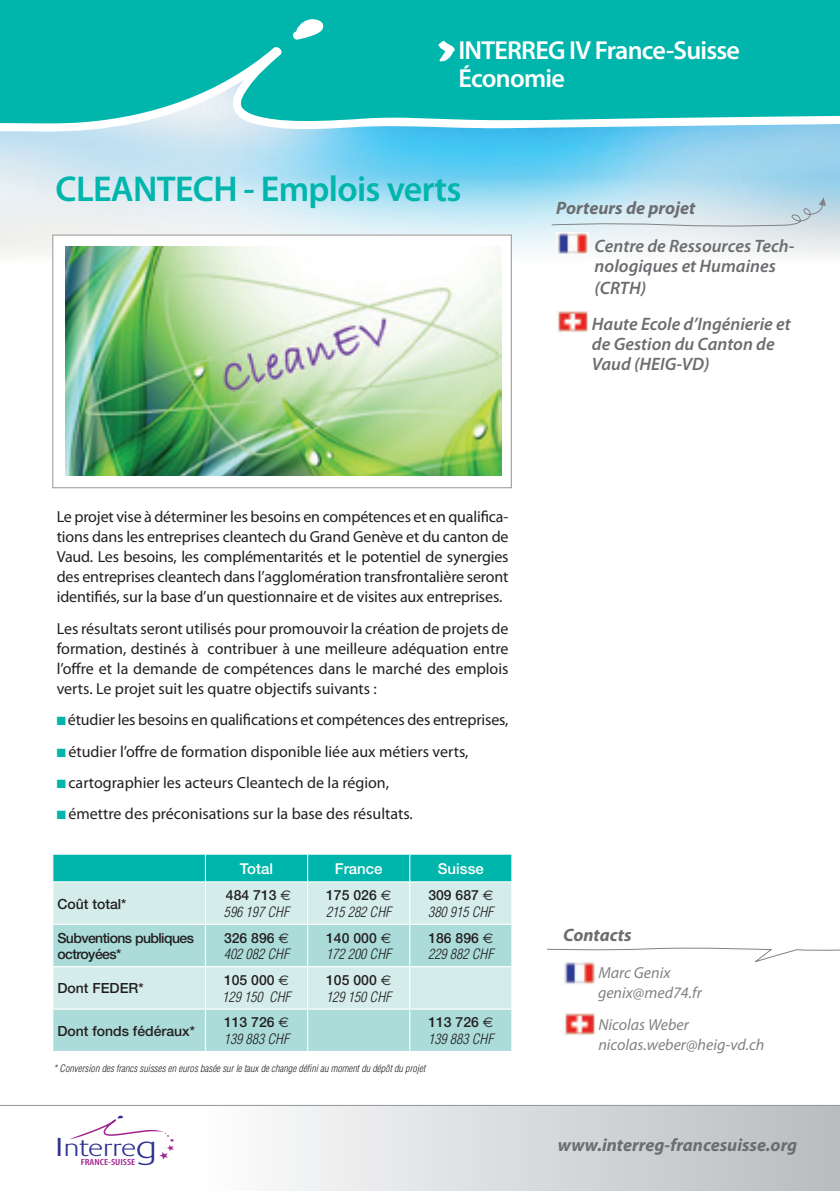
<style>
.page{position:relative;width:840px;height:1191px;background:#fff}
.page>*{position:absolute;margin:0;border:0;box-sizing:border-box;transform-origin:0 0}
.t1{font:600 36px "Myriad Pro";letter-spacing:-.02em;color:#00b6ac}
.t2{font:600 26.2px/27.2px "Myriad Pro";letter-spacing:-.03em;color:#fff}
.t3{font:300 24.6px "Praxis";letter-spacing:-.005em;color:#2e3092;scale:1.21 1}
.t4{font:italic 600 18px/20px "Myriad Pro";color:#6c6d70}
.t5{font:italic 700 18px "Myriad Pro";color:#6c6d70}
.t6{font:16px/20px "Myriad Pro";color:#231f20;text-align:justify}
.t7{font:italic 16px/20px "Myriad Pro";color:#808285}
.t8{font:500 15px "Helvetica Neue";color:#fff}
.t9{font:500 14px "Helvetica Neue";color:#231f20}
.t10{font:italic 300 condensed 14px "Helvetica";color:#231f20}
.t11{font:500 14px/16.8px "Helvetica Neue";letter-spacing:-.04em;color:#231f20}
.t12{font:italic 300 condensed 10px "Helvetica";color:#231f20}
.t13{font:9px "Myriad MM 565 300";color:#a2238e;scale:1.21 1}
.s1{color:#00b6ac}
.s2{font-family:"Euro Sans";font-weight:400}
.s3{font-size:36.4px}
.s4{font-size:32.6px}
</style>
<div class="page">
<img style="left:0;top:132px;width:839px;height:136px">
<div style="left:0;top:0;width:839px;height:46px;background:#00b6ac"></div>
<svg style="left:0;top:45px;width:283px;height:91px;background:#3dc5bf"></svg>
<svg style="left:231px;top:46px;width:608px;height:86px;background:#24bfb9"></svg>
<svg style="left:290px;top:19px;width:33px;height:22px"></svg>
<svg style="left:438px;top:41px;width:16px;height:21px"></svg>
<svg style="left:69px;top:1115px;width:105px;height:44px"></svg>
<div style="left:195px;top:1105px;width:644px;height:86px;background:linear-gradient(to right,#fdfefe,#babbbe)"></div>
<hr style="left:0;top:1105px;width:839px;height:1px;background:#939598">
<img style="left:563px;top:963px;width:32px;height:21px">
<img style="left:563px;top:1013px;width:32px;height:22px">
<svg style="left:547px;top:947px;width:292px;height:16px"></svg>
<div style="left:53px;top:882px;width:458px;height:41px;background:#d4edeb"></div>
<svg style="left:53px;top:925px;width:458px;height:126px;background:#b9e2e0"></svg>
<hr style="left:52px;top:966px;width:153px;height:1px;background:#fff">
<hr style="left:52px;top:1008px;width:153px;height:1px;background:#fff">
<hr style="left:205px;top:966px;width:102px;height:1px;background:#fff">
<hr style="left:205px;top:1008px;width:102px;height:1px;background:#fff">
<hr style="left:307px;top:882px;width:1px;height:41px;background:#fff">
<hr style="left:307px;top:925px;width:1px;height:41px;background:#fff">
<hr style="left:307px;top:966px;width:102px;height:1px;background:#fff">
<hr style="left:307px;top:967px;width:1px;height:41px;background:#fff">
<hr style="left:307px;top:1008px;width:102px;height:1px;background:#fff">
<hr style="left:307px;top:1009px;width:1px;height:42px;background:#fff">
<div style="left:52px;top:854px;width:460px;height:27px;background:#00b6ac"></div>
<hr style="left:409px;top:882px;width:1px;height:41px;background:#fff">
<hr style="left:409px;top:925px;width:1px;height:41px;background:#fff">
<hr style="left:409px;top:966px;width:103px;height:1px;background:#fff">
<hr style="left:409px;top:967px;width:1px;height:41px;background:#fff">
<hr style="left:409px;top:1008px;width:103px;height:1px;background:#fff">
<hr style="left:409px;top:1009px;width:1px;height:42px;background:#fff">
<hr style="left:205px;top:882px;width:1px;height:41px;background:#fff">
<hr style="left:205px;top:925px;width:1px;height:41px;background:#fff">
<hr style="left:205px;top:967px;width:1px;height:41px;background:#fff">
<hr style="left:205px;top:1009px;width:1px;height:42px;background:#fff">
<div style="left:52px;top:234px;width:459px;height:254px;background:#fff;border:1px solid #a7a2a0"></div>
<img style="left:65px;top:247px;width:436px;height:228px">
<img style="left:556px;top:232px;width:32px;height:23px">
<img style="left:556px;top:311px;width:32px;height:21px">
<svg style="left:550px;top:197px;width:275px;height:31px;background:#cce2eb"></svg>
<h2 class="t2" style="left:458px;top:36px;width:283px">INTERREG IV France-Suisse<br>Économie</h2>
<h1 class="t1" style="left:56px;top:165px;width:407px">CLEANTECH - Emplois verts</h1>
<p class="t5" style="left:556px;top:196px;width:141px">Porteurs de projet</p>
<p class="t4" style="left:594px;top:235px;width:201px">Centre de Ressources Tech&shy;nologiques et Humaines</p>
<p class="t4" style="left:591px;top:270px;width:200px;line-height:35.6px">(CRTH)<br>Haute Ecole d’Ingénierie et</p>
<p class="t4" style="left:591px;top:333px;width:184px">de Gestion du Canton de<br>Vaud (HEIG-VD)</p>
<p class="t6" style="left:57px;top:507px;width:453px">Le projet vise à déterminer les besoins en compétences et en qualifica&shy;tions dans les entreprises cleantech du Grand Genève et du canton de Vaud. Les besoins, les complémentarités et le potentiel de synergies des entreprises cleantech dans l’agglomération transfrontalière seront identifiés, sur la base d’un questionnaire et de visites aux entreprises.</p>
<p class="t6" style="left:57px;top:618px;width:453px">Les résultats seront utilisés pour promouvoir la création de projets de formation, destinés à contribuer à une meilleure adéquation entre l’offre et la demande de compétences dans le marché des emplois verts. Le projet suit les quatre objectifs suivants :</p>
<p class="t6" style="left:57px;top:709px;width:453px"><span class="s1">■</span> étudier les besoins en qualifications et compétences des entreprises,</p>
<p class="t6" style="left:57px;top:741px;width:413px"><span class="s1">■</span> étudier l’offre de formation disponible liée aux métiers verts,</p>
<p class="t6" style="left:57px;top:772px;width:334px"><span class="s1">■</span> cartographier les acteurs Cleantech de la région,</p>
<p class="t6" style="left:57px;top:803px;width:357px"><span class="s1">■</span> émettre des préconisations sur la base des résultats.</p>
<p class="t9" style="left:57px;top:895px;width:70px">Coût total*</p>
<p class="t8" style="left:240px;top:859px;width:35px">Total</p>
<p class="t8" style="left:334px;top:859px;width:49px">France</p>
<p class="t8" style="left:437px;top:859px;width:47px">Suisse</p>
<p class="t9" style="left:226px;top:886px;width:66px">484 713 <span class="s2">E</span></p>
<p class="t10" style="left:224px;top:903px;width:67px">596 197 CHF</p>
<p class="t9" style="left:326px;top:886px;width:66px">175 026 <span class="s2">E</span></p>
<p class="t10" style="left:326px;top:903px;width:67px">215 282 CHF</p>
<p class="t9" style="left:428px;top:886px;width:66px">309 687 <span class="s2">E</span></p>
<p class="t10" style="left:428px;top:903px;width:67px">380 915 CHF</p>
<p class="t11" style="left:57px;top:929px;width:138px">Subventions publiques octroyées*</p>
<p class="t9" style="left:224px;top:929px;width:66px">326 896 <span class="s2">E</span></p>
<p class="t10" style="left:224px;top:945px;width:67px">402 082 CHF</p>
<p class="t9" style="left:57px;top:980px;width:88px">Dont FEDER*</p>
<p class="t9" style="left:57px;top:1022px;width:139px">Dont fonds fédéraux*</p>
<p class="t9" style="left:224px;top:971px;width:66px">105 000 <span class="s2">E</span></p>
<p class="t10" style="left:222px;top:988px;width:70px">129 150 CHF</p>
<p class="t9" style="left:224px;top:1014px;width:66px">113 726 <span class="s2">E</span></p>
<p class="t10" style="left:224px;top:1030px;width:67px">139 883 CHF</p>
<p class="t9" style="left:326px;top:929px;width:66px">140 000 <span class="s2">E</span></p>
<p class="t10" style="left:326px;top:945px;width:67px">172 200 CHF</p>
<p class="t9" style="left:326px;top:971px;width:66px">105 000 <span class="s2">E</span></p>
<p class="t10" style="left:326px;top:988px;width:67px">129 150 CHF</p>
<p class="t9" style="left:428px;top:929px;width:66px">186 896 <span class="s2">E</span></p>
<p class="t10" style="left:428px;top:945px;width:67px">229 882 CHF</p>
<p class="t9" style="left:428px;top:1014px;width:66px">113 726 <span class="s2">E</span></p>
<p class="t10" style="left:428px;top:1030px;width:67px">139 883 CHF</p>
<p class="t12" style="left:53px;top:1062px;width:373px">* Conversion des francs suisses en euros basée sur le taux de change défini au moment du dépôt du projet</p>
<h3 class="t3" style="left:55px;top:1134px;width:86px"><span class="s3">i</span>nterre<span class="s4">g</span></h3>
<p class="t13" style="left:81px;top:1158px;width:47px">FRANCE-SUISSE</p>
<p class="t5" style="left:562px;top:922px;width:70px">Contacts</p>
<p class="t7" style="left:597px;top:962px;width:105px">Marc Genix genix@med74.fr</p>
<p class="t7" style="left:598px;top:1014px;width:167px">Nicolas Weber nicolas.weber@heig-vd.ch</p>
<p class="t5" style="left:557px;top:1133px;width:241px">www.interreg-francesuisse.org</p>
</div>
